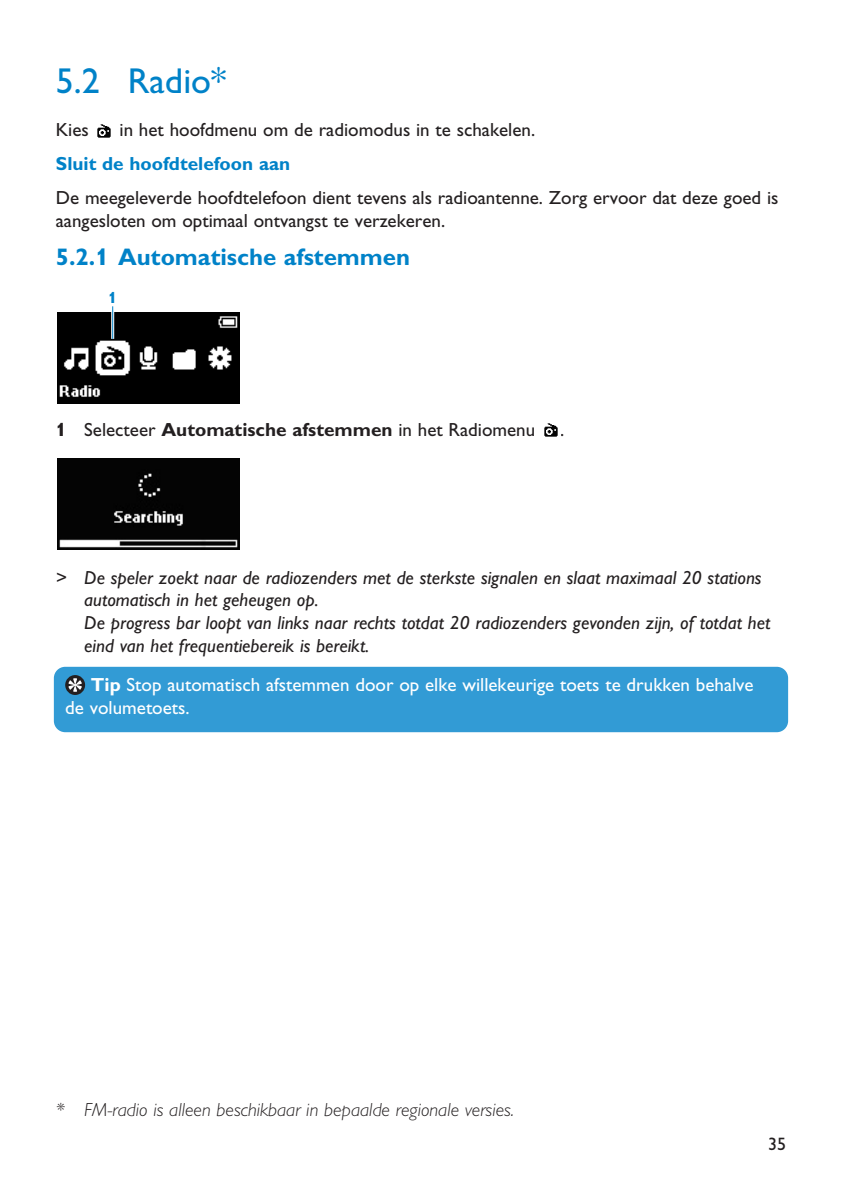
<style>
.page{position:relative;width:842px;height:1191px;background:#fff}
.page>*{position:absolute;margin:0;border:0;box-sizing:border-box;transform-origin:0 0}
.t1{font:36px "Gill Alt One";color:#0082c8}
.t2{font:700 24px "Gill Alt One";color:#0082c8}
.t3{font:italic 19px/22.8px "Gill Alt One";color:#231f20}
.t4{font:19px/22.8px "Gill Alt One";color:#231f20}
.t5{font:19px/22.8px "Gill Alt One";color:#fff}
.t6{font:italic 300 19px "Gill Alt One";color:#231f20}
.t7{font:700 19px "Gill Alt One";color:#0082c8}
.t8{font:18px "Gill Alt One";color:#231f20}
.t9{font:700 16px "Gill Alt One";color:#0082c8}
.s1{font-weight:700}
</style>
<div class="page">
<img style="left:58px;top:459px;width:181px;height:90px">
<img style="left:544px;top:423px;width:14px;height:14px">
<img style="left:58px;top:313px;width:181px;height:90px">
<hr style="left:111px;top:306px;width:3px;height:33px;background:#fff">
<hr style="left:112px;top:306px;width:1px;height:33px;background:#0082c8">
<img style="left:97px;top:124px;width:14px;height:14px">
<div style="left:54px;top:667px;width:734px;height:65px;background:#329bd5;border-radius:11px"></div>
<svg style="left:65px;top:675px;width:20px;height:20px"></svg>
<svg style="left:69px;top:678px;width:13px;height:14px"></svg>
<h1 class="t1" style="left:56px;top:68px;width:172px">5.2 Radio*</h1>
<p class="t4" style="left:56px;top:120px;width:35px">Kies</p>
<p class="t4" style="left:120px;top:120px;width:417px">in het hoofdmenu om de radiomodus in te schakelen.</p>
<p class="t7" style="left:56px;top:157px;width:236px">Sluit de hoofdtelefoon aan</p>
<p class="t4" style="left:56px;top:188px;width:724px">De meegeleverde hoofdtelefoon dient tevens als radioantenne. Zorg ervoor dat deze goed is aangesloten om optimaal ontvangst te verzekeren.</p>
<p class="t2" style="left:56px;top:248px;width:356px">5.2.1 Automatische afstemmen</p>
<p class="t9" style="left:108px;top:292px;width:10px">1</p>
<p class="t4" style="left:56px;top:420px;width:481px"><span class="s1">1</span> Selecteer <span class="s1">Automatische afstemmen</span> in het Radiomenu</p>
<p class="t4" style="left:560px;top:420px;width:6px">.</p>
<p class="t3" style="left:84px;top:568px;width:688px;text-indent:-28px">&gt; De speler zoekt naar de radiozenders met de sterkste signalen en slaat maximaal 20 stations automatisch in het geheugen op.<br>De progress bar loopt van links naar rechts totdat 20 radiozenders gevonden zijn, of totdat het eind van het frequentiebereik is bereikt.</p>
<p class="t5" style="left:65px;top:675px;width:690px;text-indent:26px"><span class="s1">Tip</span> Stop automatisch afstemmen door op elke willekeurige toets te drukken behalve de volumetoets.</p>
<p class="t6" style="left:56px;top:1102px;width:460px">* FM-radio is alleen beschikbaar in bepaalde regionale versies.</p>
<p class="t8" style="left:768px;top:1137px;width:19px">35</p>
</div>
